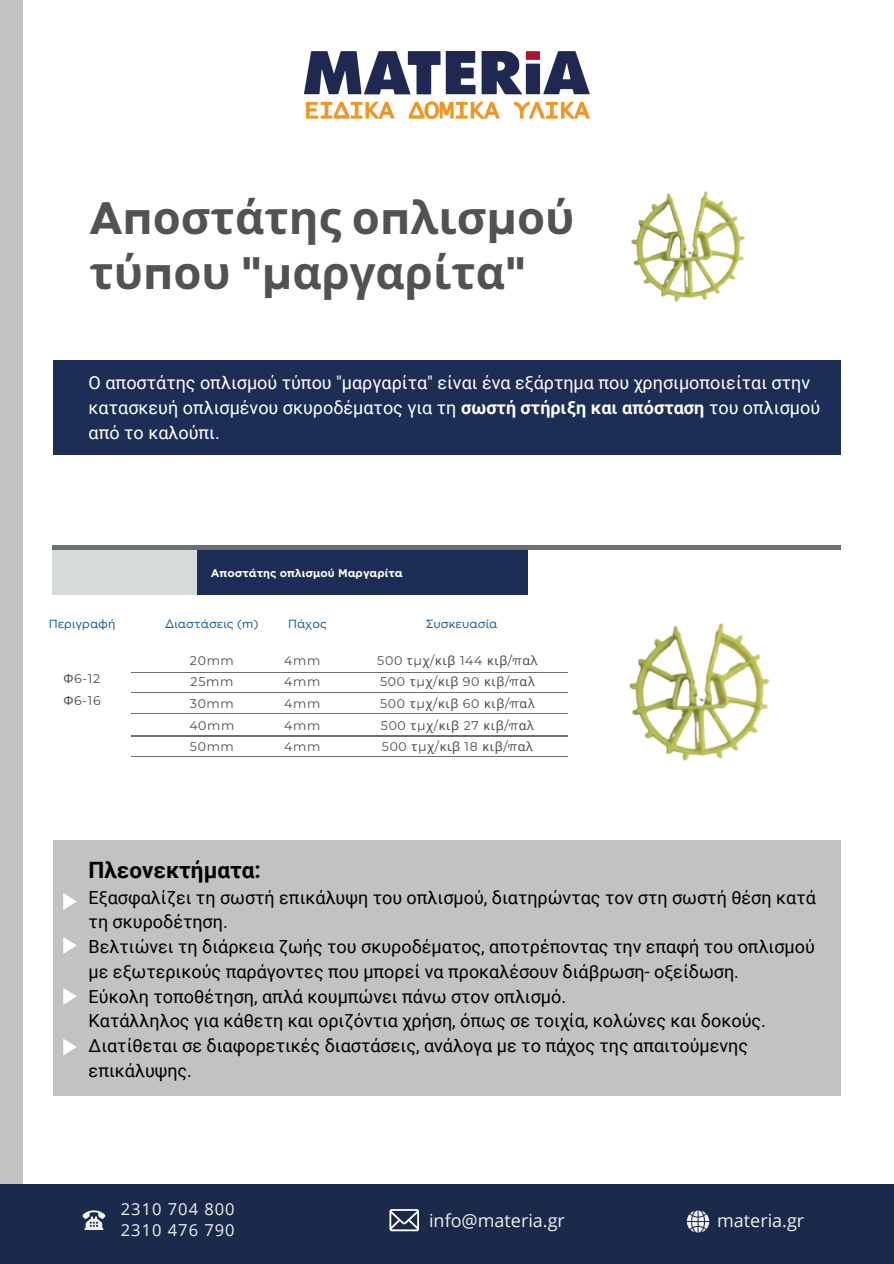
<style>
.page{position:relative;width:894px;height:1264px;background:#fff}
.page>*{position:absolute;margin:0;border:0;box-sizing:border-box;transform-origin:0 0}
.t1{font:700 45.45px/54.4px "Noto Sans";color:#515253}
.t2{font:700 22.5px "Roboto";color:#000}
.t3{font:18px/24.8px "Roboto";color:#000}
.t4{font:18px/24.8px "Roboto";color:#fff}
.t5{font:18px "Open Sans";color:#f0f1ef}
.t6{font:16.5px/21.3px "Open Sans";letter-spacing:.06em;color:#f0f1ef}
.t7{font:12.6px "Noto Sans";letter-spacing:.05em;color:#4a4a49}
.t8{font:12.6px/21.9px "Montserrat";letter-spacing:.05em;color:#4a4a49}
.t9{font:11.85px "Gotham";color:#005095}
.t10{font:700 11.1px "Gotham";color:#fff}
.s1{font-family:"Garet"}
.s2{font-weight:700}
.s3{font-family:"Noto Sans"}
.s4{font-family:"Montserrat"}
</style>
<div class="page">
<div style="left:53px;top:840px;width:787px;height:256px;background:#c2c2c2"></div>
<div style="left:0;top:0;width:23px;height:1263px;background:#c2c2c2"></div>
<svg style="left:63px;top:893px;width:14px;height:16px"></svg>
<svg style="left:63px;top:937px;width:14px;height:16px"></svg>
<svg style="left:63px;top:988px;width:14px;height:16px"></svg>
<svg style="left:63px;top:1039px;width:14px;height:16px"></svg>
<div style="left:53px;top:550px;width:145px;height:44px;background:#d5dada"></div>
<div style="left:198px;top:550px;width:329px;height:44px;background:#1c2d56"></div>
<div style="left:53px;top:545px;width:787px;height:5px;background:#706f6f"></div>
<hr style="left:128px;top:713px;width:86px;height:1px;background:#706f6f">
<hr style="left:214px;top:713px;width:96px;height:1px;background:#706f6f">
<hr style="left:310px;top:713px;width:89px;height:1px;background:#706f6f">
<hr style="left:399px;top:713px;width:106px;height:1px;background:#706f6f">
<hr style="left:505px;top:713px;width:133px;height:1px;background:#706f6f">
<hr style="left:128px;top:756px;width:86px;height:1px;background:#706f6f">
<hr style="left:214px;top:756px;width:96px;height:1px;background:#706f6f">
<hr style="left:310px;top:756px;width:89px;height:1px;background:#706f6f">
<hr style="left:399px;top:756px;width:106px;height:1px;background:#706f6f">
<hr style="left:505px;top:756px;width:133px;height:1px;background:#706f6f">
<hr style="left:128px;top:692px;width:86px;height:1px;background:#706f6f">
<hr style="left:214px;top:692px;width:96px;height:1px;background:#706f6f">
<hr style="left:310px;top:692px;width:89px;height:1px;background:#706f6f">
<hr style="left:399px;top:692px;width:106px;height:1px;background:#706f6f">
<hr style="left:505px;top:692px;width:133px;height:1px;background:#706f6f">
<hr style="left:128px;top:736px;width:86px;height:1px;background:#706f6f">
<hr style="left:214px;top:736px;width:96px;height:1px;background:#706f6f">
<hr style="left:310px;top:736px;width:89px;height:1px;background:#706f6f">
<hr style="left:399px;top:736px;width:106px;height:1px;background:#706f6f">
<hr style="left:505px;top:736px;width:133px;height:1px;background:#706f6f">
<hr style="left:128px;top:672px;width:86px;height:1px;background:#706f6f">
<hr style="left:214px;top:672px;width:96px;height:1px;background:#706f6f">
<hr style="left:310px;top:672px;width:89px;height:1px;background:#706f6f">
<hr style="left:399px;top:672px;width:106px;height:1px;background:#706f6f">
<hr style="left:505px;top:672px;width:133px;height:1px;background:#706f6f">
<div style="left:568px;top:579px;width:268px;height:212px;background:#fff"></div>
<div style="left:36px;top:646px;width:95px;height:131px;background:#fff"></div>
<div style="left:53px;top:361px;width:787px;height:94px;background:#1c2d56"></div>
<img style="left:304px;top:51px;width:285px;height:68px">
<div style="left:0;top:1183px;width:893px;height:80px;background:#1b294a"></div>
<svg style="left:686px;top:1210px;width:23px;height:23px"></svg>
<svg style="left:389px;top:1209px;width:29px;height:23px"></svg>
<svg style="left:82px;top:1210px;width:23px;height:20px"></svg>
<img style="left:631px;top:191px;width:114px;height:112px">
<img style="left:629px;top:623px;width:141px;height:138px">
<p class="t1" style="left:89px;top:189px;width:486px"><span class="s1">Aπ</span>οστάτης ο<span class="s1">π</span>λισ<span class="s1">μ</span>ού τύ<span class="s1">π</span>ου <span class="s1">"μ</span>αργαρίτα<span class="s1">"</span></p>
<p class="t4" style="left:89px;top:370px;width:732px">Ο αποστάτης οπλισμού τύπου "μαργαρίτα" είναι ένα εξάρτημα που χρησιμοποιείται στην κατασκευή οπλισμένου σκυροδέματος για τη <span class="s2">σωστή στήριξη και απόσταση</span> του οπλισμού από το καλούπι.</p>
<p class="t10" style="left:211px;top:566px;width:193px">Αποστάτης οπλισμού Μαργαρίτα</p>
<h4 class="t9" style="left:49px;top:616px;width:68px">Περιγραφή</h4>
<h4 class="t9" style="left:165px;top:616px;width:95px">Διαστάσεις (m)</h4>
<h4 class="t9" style="left:288px;top:616px;width:40px">Πάχος</h4>
<h4 class="t9" style="left:425px;top:617px;width:73px">Συσκευασία</h4>
<p class="t8" style="left:63px;top:668px;width:39px"><span class="s3">Φ</span>6-12<br><span class="s3">Φ</span>6-16</p>
<h4 class="t8" style="left:190px;top:649px;width:45px">20mm</h4>
<h4 class="t8" style="left:190px;top:670px;width:44px">25mm</h4>
<h4 class="t8" style="left:189px;top:714px;width:47px">40mm</h4>
<h4 class="t8" style="left:190px;top:692px;width:45px">30mm</h4>
<h4 class="t8" style="left:190px;top:735px;width:45px">50mm</h4>
<h4 class="t8" style="left:284px;top:649px;width:38px">4mm</h4>
<h4 class="t8" style="left:377px;top:649px;width:162px">500 <span class="s3">τ</span>μ<span class="s3">χ</span>/<span class="s3">κιβ</span> 144 <span class="s3">κιβ</span>/π<span class="s3">αλ</span></h4>
<h4 class="t7" style="left:380px;top:672px;width:156px"><span class="s4">500</span> τ<span class="s4">μ</span>χ<span class="s4">/</span>κιβ <span class="s4">90</span> κιβ<span class="s4">/π</span>αλ</h4>
<h4 class="t7" style="left:381px;top:716px;width:155px"><span class="s4">500</span> τ<span class="s4">μ</span>χ<span class="s4">/</span>κιβ <span class="s4">27</span> κιβ<span class="s4">/π</span>αλ</h4>
<h3 class="t8" style="left:284px;top:671px;width:38px">4mm</h3>
<h4 class="t8" style="left:284px;top:714px;width:38px">4mm</h4>
<h4 class="t7" style="left:380px;top:694px;width:156px"><span class="s4">500</span> τ<span class="s4">μ</span>χ<span class="s4">/</span>κιβ <span class="s4">60</span> κιβ<span class="s4">/π</span>αλ</h4>
<h4 class="t7" style="left:382px;top:737px;width:153px"><span class="s4">500</span> τ<span class="s4">μ</span>χ<span class="s4">/</span>κιβ <span class="s4">18</span> κιβ<span class="s4">/π</span>αλ</h4>
<h4 class="t8" style="left:284px;top:692px;width:38px">4mm</h4>
<h4 class="t8" style="left:284px;top:736px;width:38px">4mm</h4>
<h4 class="t2" style="left:89px;top:856px;width:174px">Πλεονεκτήματα:</h4>
<h4 class="t3" style="left:89px;top:885px;width:728px">Εξασφαλίζει τη σωστή επικάλυψη του οπλισμού, διατηρώντας τον στη σωστή θέση κατά τη σκυροδέτηση.<br>Βελτιώνει τη διάρκεια ζωής του σκυροδέματος, αποτρέποντας την επαφή του οπλισμού με εξωτερικούς παράγοντες που μπορεί να προκαλέσουν διάβρωση- οξείδωση.<br>Εύκολη τοποθέτηση, απλά κουμπώνει πάνω στον οπλισμό.<br>Κατάλληλος για κάθετη και οριζόντια χρήση, όπως σε τοιχία, κολώνες και δοκούς.<br>Διατίθεται σε διαφορετικές διαστάσεις, ανάλογα με το πάχος της απαιτούμενης επικάλυψης.</h4>
<p class="t6" style="left:121px;top:1197px;width:115px">2310 704 800<br>2310 476 790</p>
<h1 class="t6" style="left:121px;top:1210px;width:115px">2310 704 800</h1>
<p class="t5" style="left:429px;top:1207px;width:137px">info@materia.gr</p>
<h2 class="t5" style="left:717px;top:1207px;width:89px">materia.gr</h2>
</div>
